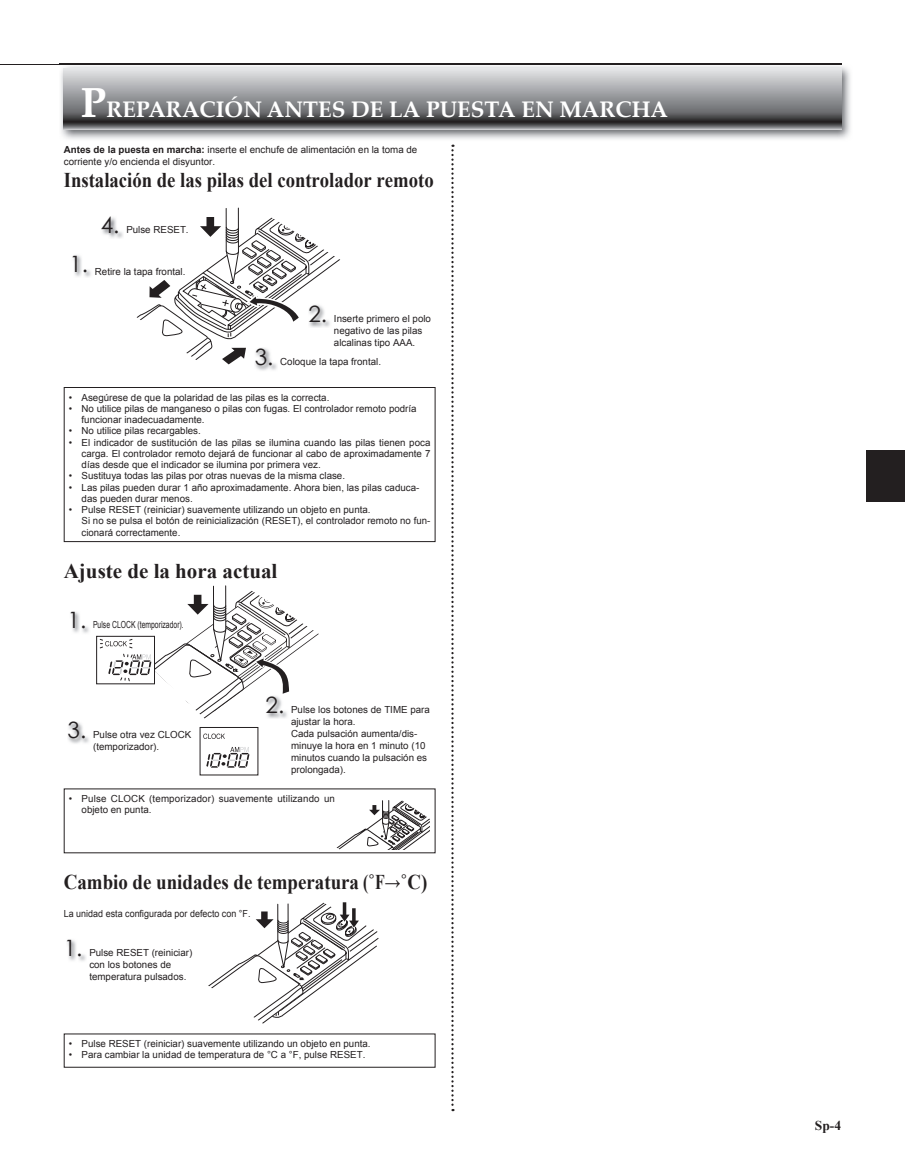
<style>
.page{position:relative;width:905px;height:1175px;background:#fff}
.page>*{position:absolute;margin:0;border:0;box-sizing:border-box;transform-origin:0 0}
.t1{font:700 22.5px "Palatino Linotype";color:#fff}
.t2{font:22.5px "Century Gothic";color:#231f20}
.t3{font:700 21px "Times New Roman";color:#231f20;scale:.89 1}
.t4{font:700 21px "Times New Roman";color:#231f20;scale:.9 1}
.t5{font:700 21px "Times New Roman";color:#231f20}
.t6{font:700 13.5px "Times New Roman";color:#231f20}
.t7{font:9.75px/12px "Arial";color:#231f20}
.t8{font:9.75px "Arial";color:#231f20;scale:.92 1}
.t9{font:9.75px "Arial";color:#231f20;scale:.7 1}
.s1{font-size:42px}
.s2{font-weight:700}
</style>
<div class="page">
<div style="left:866px;top:451px;width:38px;height:51px;background:#231f20"></div>
<hr style="left:0;top:64px;width:841px;height:1px;background:#231f20">
<svg style="left:451px;top:145px;width:2px;height:966px"></svg>
<div style="left:64px;top:387px;width:371px;height:155px;border:1px solid #231f20"></div>
<img style="left:59px;top:63px;width:792px;height:76px">
<img style="left:59px;top:64px;width:782px;height:1px">
<svg style="left:64px;top:68px;width:777px;height:62px;background:#919295"></svg>
<svg style="left:336px;top:800px;width:93px;height:49px"></svg>
<svg style="left:203px;top:733px;width:22px;height:6px"></svg>
<svg style="left:206px;top:747px;width:43px;height:20px"></svg>
<img style="left:67px;top:940px;width:19px;height:21px">
<svg style="left:208px;top:902px;width:171px;height:122px"></svg>
<svg style="left:136px;top:207px;width:205px;height:158px"></svg>
<img style="left:73px;top:255px;width:18px;height:22px">
<img style="left:254px;top:347px;width:24px;height:24px">
<img style="left:102px;top:217px;width:21px;height:21px">
<img style="left:71px;top:612px;width:18px;height:21px">
<img style="left:68px;top:722px;width:21px;height:22px">
<svg style="left:99px;top:585px;width:220px;height:134px"></svg>
<div style="left:96px;top:636px;width:59px;height:48px;border:1px solid #231f20"></div>
<img style="left:308px;top:304px;width:23px;height:24px">
<h1 class="t1" style="left:81px;top:93px;width:588px"><span class="s1">P</span>REPARACIÓN ANTES DE LA PUESTA EN MARCHA</h1>
<p class="t7" style="left:64px;top:144px;width:355px"><span class="s2">Antes de la puesta en marcha:</span> inserte el enchufe de alimentación en la toma de corriente y/o encienda el disyuntor.</p>
<h2 class="t3" style="left:64px;top:165px;width:417px">Instalación de las pilas del controlador remoto</h2>
<h1 class="t2" style="left:69px;top:248px;width:20px">1.</h1>
<h1 class="t2" style="left:101px;top:209px;width:20px">4.</h1>
<p class="t7" style="left:126px;top:223px;width:64px">Pulse RESET.</p>
<p class="t7" style="left:95px;top:265px;width:92px">Retire la tapa frontal.</p>
<h1 class="t2" style="left:308px;top:298px;width:20px">2.</h1>
<p class="t7" style="left:334px;top:312px;width:98px">Inserte primero el polo negativo de las pilas alcalinas tipo AAA.</p>
<h1 class="t2" style="left:255px;top:341px;width:20px">3.</h1>
<p class="t7" style="left:280px;top:356px;width:102px">Coloque la tapa frontal.</p>
<p class="t7" style="left:69px;top:391px;width:262px">• Asegúrese de que la polaridad de las pilas es la correcta.</p>
<p class="t7" style="left:82px;top:403px;width:336px;line-height:11.2px;text-indent:-13px">• No utilice pilas de manganeso o pilas con fugas. El controlador remoto podría funcionar inadecuadamente.</p>
<p class="t7" style="left:69px;top:425px;width:133px">• No utilice pilas recargables.</p>
<p class="t7" style="left:82px;top:436px;width:350px;line-height:11.2px;text-align:justify;text-indent:-13px">• El indicador de sustitución de las pilas se ilumina cuando las pilas tienen poca carga. El controlador remoto dejará de funcionar al cabo de aproximadamente 7 días desde que el indicador se ilumina por primera vez.</p>
<p class="t7" style="left:69px;top:470px;width:278px">• Sustituya todas las pilas por otras nuevas de la misma clase.</p>
<p class="t7" style="left:82px;top:481px;width:339px;line-height:11.2px;text-indent:-13px">• Las pilas pueden durar 1 año aproximadamente. Ahora bien, las pilas caduca&shy;das pueden durar menos.</p>
<p class="t7" style="left:82px;top:504px;width:350px;line-height:11.2px;text-indent:-13px">• Pulse RESET (reiniciar) suavemente utilizando un objeto en punta.<br>Si no se pulsa el botón de reinicialización (RESET), el controlador remoto no fun&shy;cionará correctamente.</p>
<h2 class="t5" style="left:64px;top:556px;width:215px">Ajuste de la hora actual</h2>
<h1 class="t2" style="left:68px;top:604px;width:20px">1.</h1>
<p class="t9" style="left:93px;top:618px;width:131px">Pulse CLOCK (temporizador).</p>
<h1 class="t2" style="left:68px;top:714px;width:20px">3.</h1>
<p class="t7" style="left:93px;top:729px;width:100px">Pulse otra vez CLOCK (temporizador).</p>
<h1 class="t2" style="left:265px;top:689px;width:20px">2.</h1>
<p class="t7" style="left:291px;top:703px;width:140px">Pulse los botones de TIME para ajustar la hora.<br>Cada pulsación aumenta/dis&shy;minuye la hora en 1 minuto (10 minutos cuando la pulsación es prolongada).</p>
<p class="t7" style="left:82px;top:793px;width:255px;line-height:11.2px;text-indent:-13px">• Pulse CLOCK (temporizador) suavemente utilizando un objeto en punta.</p>
<h2 class="t4" style="left:64px;top:867px;width:405px">Cambio de unidades de temperatura (˚F→˚C)</h2>
<p class="t8" style="left:64px;top:907px;width:204px">La unidad esta configurada por defecto con °F.</p>
<h1 class="t2" style="left:64px;top:932px;width:20px">1.</h1>
<p class="t7" style="left:89px;top:946px;width:104px">Pulse RESET (reiniciar) con los botones de temperatura pulsados.</p>
<p class="t7" style="left:69px;top:1037px;width:303px">• Pulse RESET (reiniciar) suavemente utilizando un objeto en punta.</p>
<p class="t7" style="left:69px;top:1048px;width:298px">• Para cambiar la unidad de temperatura de °C a °F, pulse RESET.</p>
<h3 class="t6" style="left:814px;top:1116px;width:28px">Sp-4</h3>
</div>
